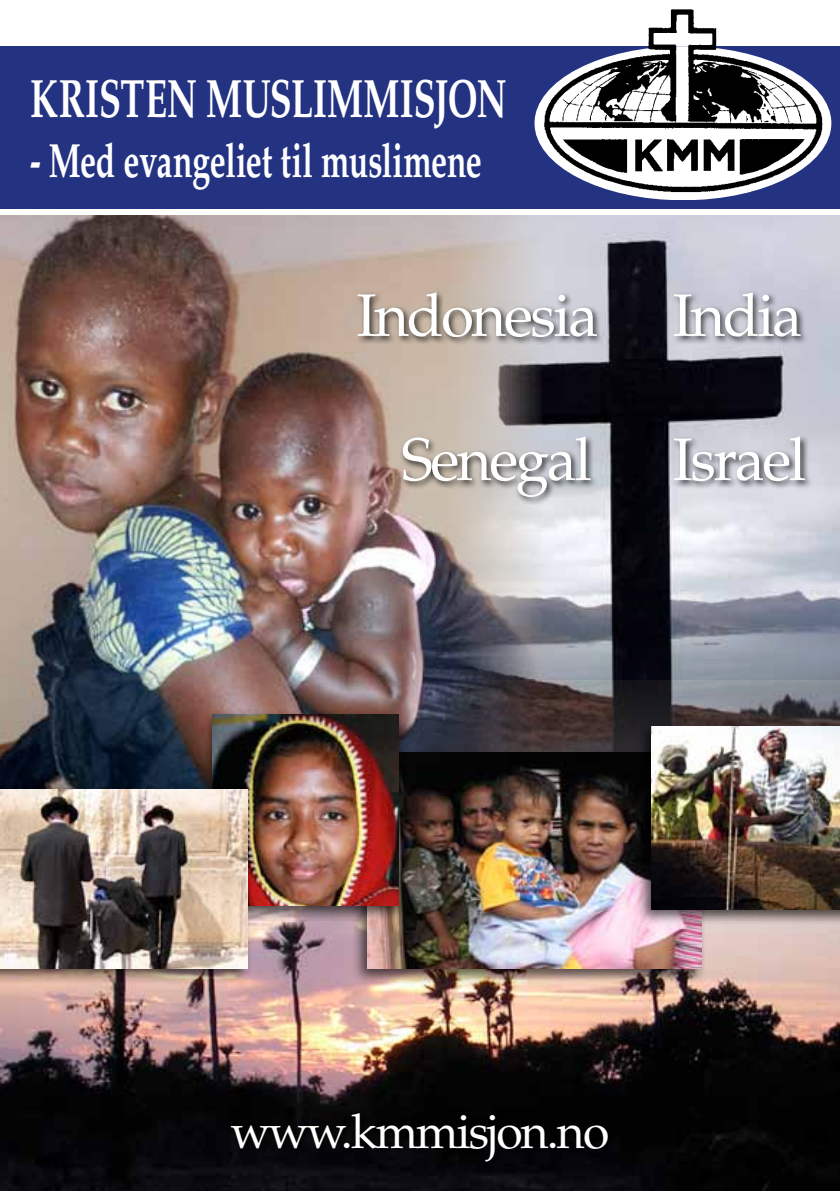
<style>
.page{position:relative;width:840px;height:1191px;background:#fff}
.page>*{position:absolute;margin:0;border:0;box-sizing:border-box;transform-origin:0 0}
.t1{font:60px "Palatino";letter-spacing:-.04em;color:#fff}
.t2{font:700 54px "Palatino";color:#fff;scale:.67 1}
.t3{font:700 48px "Palatino";letter-spacing:-.01em;color:#fff;scale:.67 1}
.t4{font:48px "Palatino";letter-spacing:-.04em;color:#fff}
</style>
<div class="page">
<div style="left:0;top:47px;width:839px;height:1144px;background:#243282"></div>
<img style="left:538px;top:9px;width:286px;height:184px">
<img style="left:0;top:922px;width:839px;height:269px">
<div style="left:228px;top:1109px;width:388px;height:60px;background:#000"></div>
<img style="left:541px;top:215px;width:298px;height:532px">
<img style="left:0;top:215px;width:541px;height:569px">
<div style="left:351px;top:747px;width:356px;height:238px;background:#000;opacity:.65"></div>
<img style="left:368px;top:752px;width:333px;height:216px">
<div style="left:634px;top:720px;width:205px;height:206px;background:#000;opacity:.65"></div>
<img style="left:651px;top:726px;width:188px;height:183px">
<div style="left:201px;top:708px;width:208px;height:214px;background:#000;opacity:.65"></div>
<img style="left:212px;top:714px;width:186px;height:191px">
<div style="left:0;top:784px;width:252px;height:201px;background:#000;opacity:.65"></div>
<img style="left:0;top:790px;width:247px;height:178px">
<div style="left:0;top:209px;width:839px;height:6px;background:#fff"></div>
<div style="left:671px;top:290px;width:137px;height:55px;background:#000;opacity:.75"></div>
<div style="left:671px;top:434px;width:142px;height:55px;background:#000;opacity:.75"></div>
<div style="left:354px;top:290px;width:250px;height:55px;background:#000;opacity:.75"></div>
<div style="left:400px;top:434px;width:199px;height:71px;background:#000;opacity:.75"></div>
<p class="t2" style="left:30px;top:67px;width:712px">KRISTEN MUSLIMMISJON</p>
<p class="t3" style="left:30px;top:132px;width:675px">- Med evangeliet til muslimene</p>
<p class="t1" style="left:356px;top:280px;width:243px">Indonesia</p>
<p class="t1" style="left:401px;top:424px;width:192px">Senegal</p>
<p class="t1" style="left:672px;top:280px;width:131px">India</p>
<p class="t1" style="left:672px;top:424px;width:135px">Israel</p>
<p class="t4" style="left:230px;top:1103px;width:380px">www.kmmisjon.no</p>
</div>
